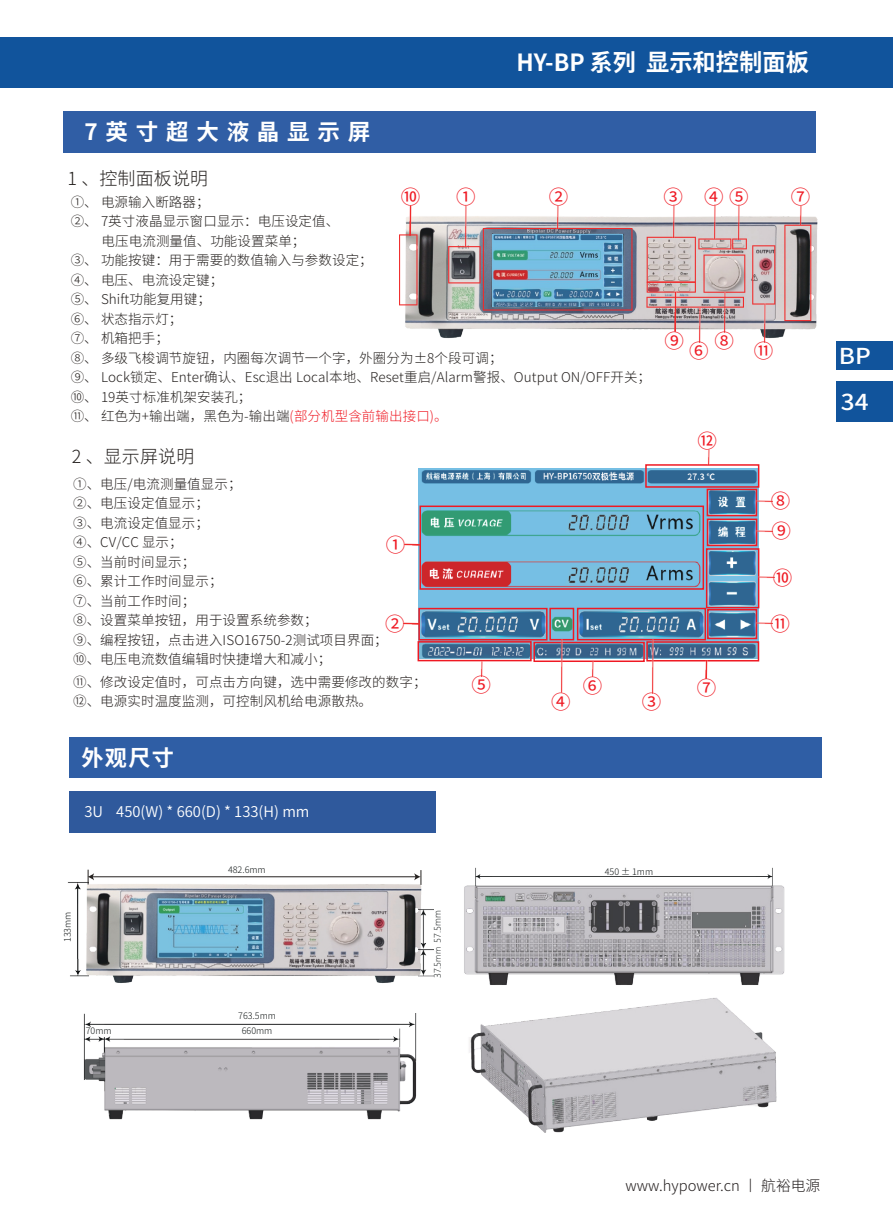
<style>
.page{position:relative;width:893px;height:1212px;background:#fff}
.page>*{position:absolute;margin:0;border:0;box-sizing:border-box;transform-origin:0 0}
.t1{font:700 23.7px "Source Han Sans CN";color:#fff}
.t2{font:700 22.5px "Source Han Sans CN";color:#fff}
.t3{font:700 22.2px "Source Han Sans CN";color:#fff}
.t4{font:500 21.9px/45.2px "Source Han Sans CN";color:#fff;scale:1.11 1}
.t5{font:19.5px/30.9px "Source Han Sans CN";color:#ef1923}
.t6{font:300 18px "Source Han Sans CN";letter-spacing:.005em;color:#25211f}
.t7{font:14.85px "Source Han Sans CN";color:#fff}
.t8{font:300 14.85px "Source Han Sans SC";color:#241f1f}
.t9{font:300 13.5px "Source Han Sans CN";letter-spacing:.005em;color:#25211f}
.t10{font:300 13.5px/19.5px "Source Han Sans CN";letter-spacing:.005em;color:#25201f}
.t11{font:300 9px "Source Han Sans CN";color:#121717}
.t12{font:300 8.85px "Microsoft Ya Hei";color:#121717}
.s1{font-size:24px}
.s2{color:#ef1923}
.s3{color:#25201e}
.s4{font-size:8.25px}
</style>
<div class="page">
<img style="left:73px;top:870px;width:349px;height:113px">
<div style="left:0;top:38px;width:893px;height:50px;background:#11549c"></div>
<div style="left:69px;top:737px;width:753px;height:41px;background:#2f5ea5"></div>
<div style="left:70px;top:790px;width:366px;height:42px;background:#2f599c"></div>
<img style="left:464px;top:867px;width:321px;height:115px">
<img style="left:469px;top:982px;width:308px;height:151px">
<img style="left:83px;top:1013px;width:334px;height:107px">
<img style="left:67px;top:882px;width:22px;height:94px">
<img style="left:418px;top:907px;width:15px;height:71px">
<div style="left:837px;top:341px;width:56px;height:80px;background:#11549c"></div>
<div style="left:835px;top:370px;width:58px;height:11px;background:#fff"></div>
<div style="left:63px;top:111px;width:752px;height:41px;background:#305ea5"></div>
<img style="left:403px;top:214px;width:415px;height:125px">
<svg style="left:399px;top:234px;width:18px;height:71px"></svg>
<svg style="left:448px;top:228px;width:184px;height:83px;background:#8f848d"></svg>
<svg style="left:784px;top:225px;width:27px;height:96px;background:#867474"></svg>
<img style="left:674px;top:308px;width:2px;height:24px">
<img style="left:723px;top:308px;width:3px;height:24px">
<svg style="left:646px;top:237px;width:129px;height:71px;background:#caadad"></svg>
<img style="left:698px;top:307px;width:2px;height:35px">
<img style="left:763px;top:304px;width:3px;height:38px">
<img style="left:419px;top:469px;width:340px;height:190px">
<img style="left:493px;top:234px;width:130px;height:73px">
<div style="left:645px;top:464px;width:114px;height:24px;border:2px solid #ef1923"></div>
<div style="left:419px;top:505px;width:285px;height:85px;border:2px solid #ef1923"></div>
<div style="left:706px;top:548px;width:53px;height:60px;border:2px solid #ef1923"></div>
<img style="left:409px;top:205px;width:2px;height:30px">
<img style="left:464px;top:205px;width:3px;height:42px">
<img style="left:557px;top:205px;width:2px;height:23px">
<img style="left:672px;top:205px;width:3px;height:32px">
<img style="left:713px;top:205px;width:3px;height:34px">
<img style="left:738px;top:205px;width:2px;height:34px">
<img style="left:799px;top:205px;width:2px;height:20px">
<svg style="left:707px;top:450px;width:2px;height:15px"></svg>
<div style="left:418px;top:608px;width:130px;height:32px;border:2px solid #ef1923"></div>
<div style="left:577px;top:608px;width:129px;height:32px;border:2px solid #ef1923"></div>
<div style="left:549px;top:608px;width:25px;height:32px;border:2px solid #ef1923"></div>
<div style="left:418px;top:641px;width:114px;height:20px;border:2px solid #ef1923"></div>
<div style="left:533px;top:642px;width:112px;height:20px;border:2px solid #ef1923"></div>
<div style="left:646px;top:641px;width:113px;height:20px;border:2px solid #ef1923"></div>
<div style="left:707px;top:609px;width:50px;height:30px;border:2px solid #ef1923"></div>
<div style="left:707px;top:489px;width:50px;height:27px;border:2px solid #ef1923"></div>
<div style="left:707px;top:518px;width:50px;height:28px;border:2px solid #ef1923"></div>
<svg style="left:756px;top:500px;width:16px;height:2px"></svg>
<img style="left:757px;top:530px;width:16px;height:3px">
<svg style="left:758px;top:576px;width:16px;height:2px"></svg>
<img style="left:756px;top:622px;width:16px;height:3px">
<svg style="left:404px;top:544px;width:16px;height:2px"></svg>
<svg style="left:403px;top:623px;width:16px;height:2px"></svg>
<img style="left:480px;top:661px;width:3px;height:15px">
<svg style="left:591px;top:661px;width:2px;height:16px"></svg>
<svg style="left:705px;top:661px;width:2px;height:17px"></svg>
<img style="left:560px;top:639px;width:2px;height:54px">
<img style="left:651px;top:640px;width:2px;height:53px">
<hr style="left:92px;top:876px;width:324px;height:1px;background:#262220">
<svg style="left:88px;top:870px;width:6px;height:14px"></svg>
<svg style="left:414px;top:870px;width:8px;height:15px"></svg>
<h2 class="t2" style="left:84px;top:119px;width:288px">7 英 寸 超 大 液 晶 显 示 屏</h2>
<h1 class="t1" style="left:516px;top:49px;width:294px">HY-BP 系列 <span class="s1">显示和控制面板</span></h1>
<h3 class="t6" style="left:67px;top:168px;width:142px">1 、控制面板说明</h3>
<h3 class="t5" style="left:401px;top:182px;width:21px">⑩</h3>
<h3 class="t5" style="left:456px;top:182px;width:21px">①</h3>
<h3 class="t5" style="left:549px;top:182px;width:21px">②</h3>
<h3 class="t5" style="left:664px;top:182px;width:87px">③ ④⑤</h3>
<h3 class="t5" style="left:791px;top:182px;width:21px">⑦</h3>
<p class="t9" style="left:71px;top:194px;width:140px">①、 电源输入断路器；</p>
<p class="t9" style="left:71px;top:214px;width:270px">②、 7英寸液晶显示窗口显示：电压设定值、</p>
<p class="t9" style="left:102px;top:233px;width:205px">电压电流测量值、功能设置菜单；</p>
<p class="t9" style="left:71px;top:253px;width:304px">③、 功能按键：用于需要的数值输入与参数设定；</p>
<p class="t9" style="left:71px;top:272px;width:154px">④、 电压、电流设定键；</p>
<p class="t9" style="left:71px;top:292px;width:142px">⑤、 Shift功能复用键；</p>
<p class="t9" style="left:71px;top:311px;width:113px">⑥、 状态指示灯；</p>
<p class="t9" style="left:71px;top:330px;width:100px">⑦、 机箱把手；</p>
<p class="t9" style="left:71px;top:350px;width:433px">⑧、 多级飞梭调节旋钮，内圈每次调节一个字，外圈分为±8个段可调；</p>
<p class="t9" style="left:71px;top:369px;width:582px">⑨、 Lock锁定、Enter确认、Esc退出 Local本地、Reset重启/Alarm警报、Output ON/OFF开关；</p>
<p class="t9" style="left:71px;top:389px;width:182px">⑩、 19英寸标准机架安装孔；</p>
<p class="t9" style="left:71px;top:408px;width:379px">⑪、 红色为+输出端，黑色为-输出端<span class="s2">(部分机型含前输出接口)。</span></p>
<h3 class="t5" style="left:665px;top:326px;width:21px">⑨</h3>
<h3 class="t5" style="left:715px;top:326px;width:21px">⑧</h3>
<h3 class="t5" style="left:689px;top:336px;width:21px">⑥</h3>
<h3 class="t5" style="left:754px;top:336px;width:21px">⑪</h3>
<h3 class="t6" style="left:72px;top:446px;width:124px">2 、显示屏说明</h3>
<p class="t10" style="left:73px;top:474px;width:316px">①、电压/电流测量值显示；<br>②、电压设定值显示；<br>③、电流设定值显示；<br>④、CV/CC 显示；<br>⑤、当前时间显示；<br>⑥、累计工作时间显示；<br>⑦、当前工作时间；<br>⑧、设置菜单按钮，用于设置系统参数；<br>⑨、编程按钮，点击进入ISO16750-2测试项目界面；⑩、电压电流数值编辑时快捷增大和减小；</p>
<p class="t10" style="left:73px;top:672px;width:355px">⑪、<span class="s3">修改设定值时，可点击方向键，选中需要修改的数字</span>；⑫、电源实时温度监测，可控制风机给电源散热。</p>
<h3 class="t5" style="left:386px;top:530px;width:21px">①</h3>
<h3 class="t5" style="left:385px;top:608px;width:21px">②</h3>
<h3 class="t3" style="left:81px;top:745px;width:94px">外观尺寸</h3>
<p class="t7" style="left:84px;top:803px;width:227px">3U 450(W) * 660(D) * 133(H) mm</p>
<p class="t11" style="left:63px;top:942px;width:32px;rotate:-90deg">133mm</p>
<p class="t11" style="left:86px;top:1026px;width:27px">70mm</p>
<p class="t11" style="left:228px;top:864px;width:39px">482.6mm</p>
<p class="t11" style="left:238px;top:1010px;width:39px">763.5mm</p>
<p class="t11" style="left:242px;top:1025px;width:32px">660mm</p>
<p class="t12" style="left:432px;top:942px;width:34px;rotate:-90deg">57.5mm</p>
<p class="t12" style="left:432px;top:978px;width:33px;rotate:-90deg">37.5<span class="s4">mm</span></p>
<h3 class="t5" style="left:697px;top:426px;width:21px">⑫</h3>
<h3 class="t5" style="left:471px;top:670px;width:21px">⑤</h3>
<h3 class="t5" style="left:583px;top:671px;width:21px">⑥</h3>
<h3 class="t5" style="left:697px;top:673px;width:21px">⑦</h3>
<h3 class="t5" style="left:551px;top:686px;width:21px">④</h3>
<h3 class="t5" style="left:642px;top:687px;width:21px">③</h3>
<p class="t11" style="left:605px;top:866px;width:50px">450 ± 1mm</p>
<h3 class="t5" style="left:771px;top:485px;width:22px">⑧<br>⑨</h3>
<h3 class="t5" style="left:773px;top:562px;width:21px">⑩</h3>
<h3 class="t5" style="left:770px;top:609px;width:21px">⑪</h3>
<h3 class="t4" style="left:839px;top:334px;width:30px">BP<br>34</h3>
<p class="t8" style="left:625px;top:1177px;width:196px">www.hypower.cn 丨 航裕电源</p>
</div>
